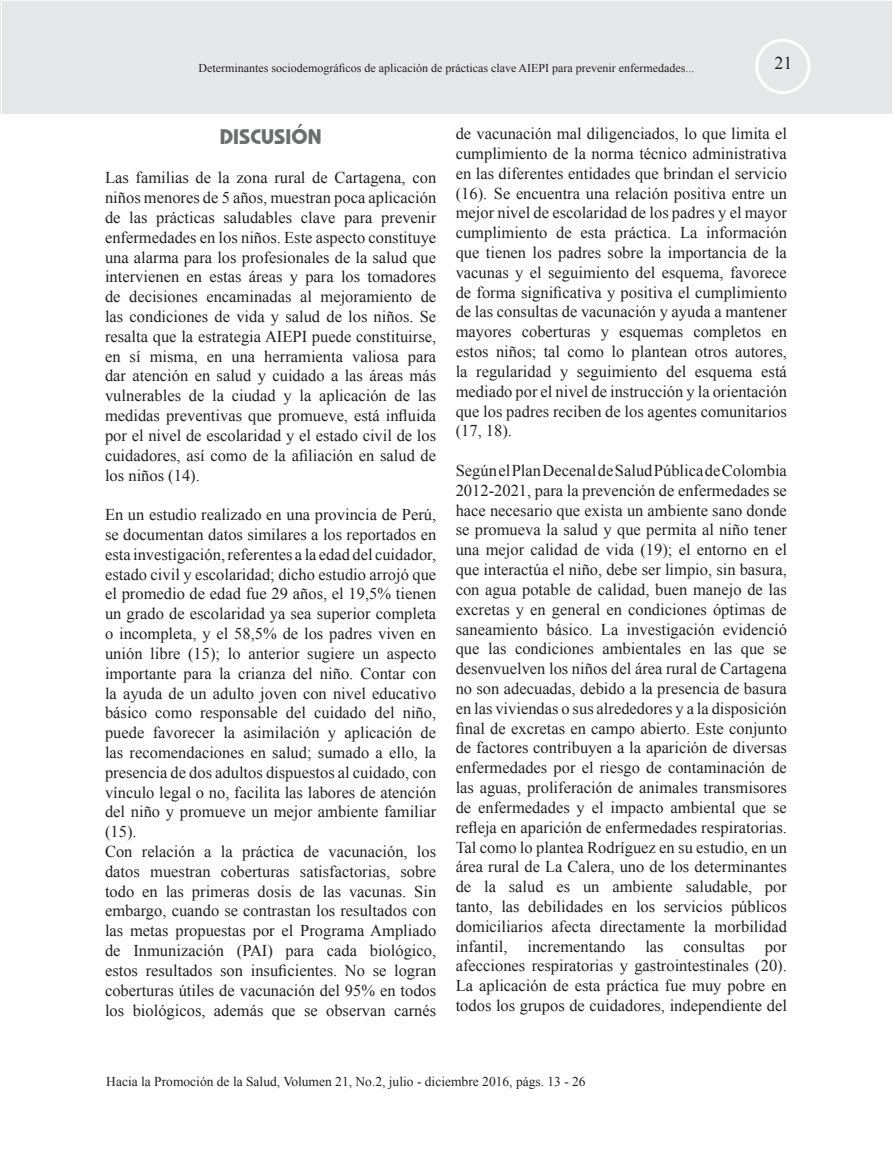
<style>
.page{position:relative;width:893px;height:1149px;background:#fff}
.page>*{position:absolute;margin:0;border:0;box-sizing:border-box;transform-origin:0 0}
.t1{font:700 21px "Bauhaus IT Cby BT";color:#6c6d70}
.t2{font:18px "Times New Roman";color:#231f20}
.t3{font:16.5px/19.8px "Times New Roman";color:#231f20;text-align:justify}
.t4{font:13.5px "Times New Roman";color:#231f20}
.t5{font:12px "Times New Roman";color:#231f20}
</style>
<div class="page">
<div style="left:0;top:0;width:893px;height:114px;background:#e6e7e9"></div>
<div style="left:755px;top:39px;width:55px;height:55px;border:3px solid #fff;border-radius:50%"></div>
<p class="t5" style="left:198px;top:60px;width:498px">Determinantes sociodemográficos de aplicación de prácticas clave AIEPI para prevenir enfermedades...</p>
<p class="t2" style="left:774px;top:51px;width:19px">21</p>
<p class="t1" style="left:220px;top:123px;width:103px">DISCUSIÓN</p>
<p class="t3" style="left:105px;top:167px;width:333px">Las familias de la zona rural de Cartagena, con niños menores de 5 años, muestran poca aplicación de las prácticas saludables clave para prevenir enfermedades en los niños. Este aspecto constituye una alarma para los profesionales de la salud que intervienen en estas áreas y para los tomadores de decisiones encaminadas al mejoramiento de las condiciones de vida y salud de los niños. Se resalta que la estrategia AIEPI puede constituirse, en sí misma, en una herramienta valiosa para dar atención en salud y cuidado a las áreas más vulnerables de la ciudad y la aplicación de las medidas preventivas que promueve, está influida por el nivel de escolaridad y el estado civil de los cuidadores, así como de la afiliación en salud de los niños (14).</p>
<p class="t3" style="left:105px;top:504px;width:333px;text-align:left">En un estudio realizado en una provincia de Perú, se documentan datos similares a los reportados en esta investigación, referentes a la edad del cuidador, estado civil y escolaridad; dicho estudio arrojó que el promedio de edad fue 29 años, el 19,5% tienen un grado de escolaridad ya sea superior completa o incompleta, y el 58,5% de los padres viven en unión libre (15); lo anterior sugiere un aspecto importante para la crianza del niño. Contar con la ayuda de un adulto joven con nivel educativo básico como responsable del cuidado del niño, puede favorecer la asimilación y aplicación de las recomendaciones en salud; sumado a ello, la presencia de dos adultos dispuestos al cuidado, con vínculo legal o no, facilita las labores de atención del niño y promueve un mejor ambiente familiar (15).<br>Con relación a la práctica de vacunación, los datos muestran coberturas satisfactorias, sobre todo en las primeras dosis de las vacunas. Sin embargo, cuando se contrastan los resultados con las metas propuestas por el Programa Ampliado de Inmunización (PAI) para cada biológico, estos resultados son insuficientes. No se logran coberturas útiles de vacunación del 95% en todos los biológicos, además que se observan carnés</p>
<p class="t3" style="left:456px;top:123px;width:333px">de vacunación mal diligenciados, lo que limita el cumplimiento de la norma técnico administrativa en las diferentes entidades que brindan el servicio (16). Se encuentra una relación positiva entre un mejor nivel de escolaridad de los padres y el mayor cumplimiento de esta práctica. La información que tienen los padres sobre la importancia de la vacunas y el seguimiento del esquema, favorece de forma significativa y positiva el cumplimiento de las consultas de vacunación y ayuda a mantener mayores coberturas y esquemas completos en estos niños; tal como lo plantean otros autores, la regularidad y seguimiento del esquema está mediado por el nivel de instrucción y la orientación que los padres reciben de los agentes comunitarios (17, 18).</p>
<p class="t3" style="left:456px;top:460px;width:333px">Según el Plan Decenal de Salud Pública de Colombia 2012-2021, para la prevención de enfermedades se hace necesario que exista un ambiente sano donde se promueva la salud y que permita al niño tener una mejor calidad de vida (19); el entorno en el que interactúa el niño, debe ser limpio, sin basura, con agua potable de calidad, buen manejo de las excretas y en general en condiciones óptimas de saneamiento básico. La investigación evidenció que las condiciones ambientales en las que se desenvuelven los niños del área rural de Cartagena no son adecuadas, debido a la presencia de basura en las viviendas o sus alrededores y a la disposición final de excretas en campo abierto. Este conjunto de factores contribuyen a la aparición de diversas enfermedades por el riesgo de contaminación de las aguas, proliferación de animales transmisores de enfermedades y el impacto ambiental que se refleja en aparición de enfermedades respiratorias.<br>Tal como lo plantea Rodríguez en su estudio, en un área rural de La Calera, uno de los determinantes de la salud es un ambiente saludable, por tanto, las debilidades en los servicios públicos domiciliarios afecta directamente la morbilidad infantil, incrementando las consultas por afecciones respiratorias y gastrointestinales (20).<br>La aplicación de esta práctica fue muy pobre en todos los grupos de cuidadores, independiente del</p>
<p class="t4" style="left:106px;top:1072px;width:481px">Hacia la Promoción de la Salud, Volumen 21, No.2, julio - diciembre 2016, págs. 13 - 26</p>
</div>
